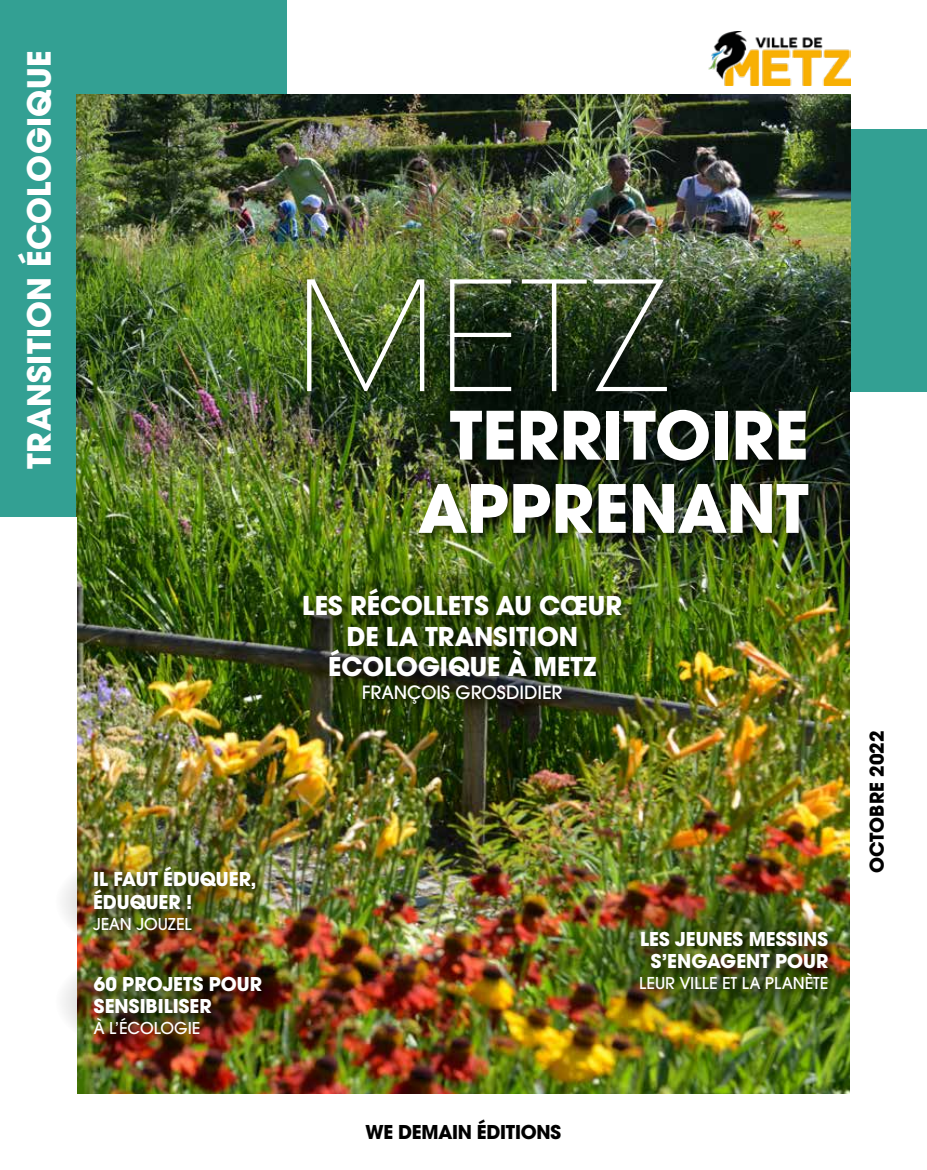
<style>
.page{position:relative;width:927px;height:1170px;background:#fff}
.page>*{position:absolute;margin:0;border:0;box-sizing:border-box;transform-origin:0 0}
.t1{font:167.4px "Avant Garde Ext Lit ITC";color:#fff}
.t2{font:700 73.2px/73.2px "Avant Gard EF";color:#fff;text-align:center}
.t3{font:700 35.25px "Avant Gard EF";letter-spacing:.01em;color:#fff}
.t4{font:700 28.5px/30.3px "Avant Gard EF";color:#fff;text-align:center}
.t5{font:700 21px/22.5px "Avant Gard EF";color:#fff}
.t6{font:700 21px "Avant Gard EF";letter-spacing:-.01em;color:#000}
.t7{font:500 20.1px "Avant Gard EF";color:#fff}
.t8{font:500 18px "Avant Gard EF";color:#fff}
</style>
<div class="page">
<div style="left:640px;top:129px;width:287px;height:263px;background:#33a093"></div>
<div style="left:0;top:0;width:287px;height:518px;background:#33a093"></div>
<img style="left:77px;top:95px;width:773px;height:998px">
<img style="left:55px;top:844px;width:232px;height:115px;border-radius:50%">
<img style="left:55px;top:944px;width:232px;height:115px;border-radius:50%">
<div style="left:417px;top:407px;width:402px;height:136px;background:#000;opacity:.5"></div>
<img style="left:709px;top:31px;width:142px;height:55px">
<div style="left:304px;top:277px;width:374px;height:126px;background:#000;opacity:.5"></div>
<div style="left:91px;top:864px;width:176px;height:77px;background:#000;opacity:.5"></div>
<div style="left:92px;top:974px;width:181px;height:71px;background:#000;opacity:.5"></div>
<img style="left:583px;top:883px;width:259px;height:150px;border-radius:50%">
<div style="left:637px;top:929px;width:202px;height:72px;background:#000;opacity:.5"></div>
<img style="left:268px;top:566px;width:390px;height:150px;border-radius:50%">
<div style="left:301px;top:586px;width:333px;height:130px;background:#000;opacity:.5"></div>
<h3 class="t3" style="left:18px;top:469px;width:419px;rotate:-90deg">TRANSITION ÉCOLOGIQUE</h3>
<p class="t5" style="left:93px;top:867px;width:165px">IL FAUT ÉDUQUER,<br>ÉDUQUER !</p>
<p class="t8" style="left:93px;top:913px;width:100px">JEAN JOUZEL</p>
<p class="t5" style="left:94px;top:972px;width:170px">60 PROJETS POUR<br>SENSIBILISER</p>
<p class="t8" style="left:94px;top:1017px;width:108px">À L’ÉCOLOGIE</p>
<h1 class="t1" style="left:294px;top:242px;width:379px">METZ</h1>
<h2 class="t2" style="left:418px;top:397px;width:392px">TERRITOIRE<br>APPRENANT</h2>
<h3 class="t4" style="left:302px;top:590px;width:321px">LES RÉCOLLETS AU CŒUR<br>DE LA TRANSITION<br>ÉCOLOGIQUE À METZ</h3>
<p class="t7" style="left:362px;top:681px;width:202px">FRANÇOIS GROSDIDIER</p>
<p class="t5" style="left:640px;top:927px;width:190px;text-align:center">LES JEUNES MESSINS<br>S’ENGAGENT POUR</p>
<p class="t8" style="left:639px;top:972px;width:191px">LEUR VILLE ET LA PLANÈTE</p>
<p class="t6" style="left:864px;top:873px;width:144px;rotate:-90deg">OCTOBRE 2022</p>
<p class="t6" style="left:365px;top:1119px;width:197px">WE DEMAIN ÉDITIONS</p>
</div>
